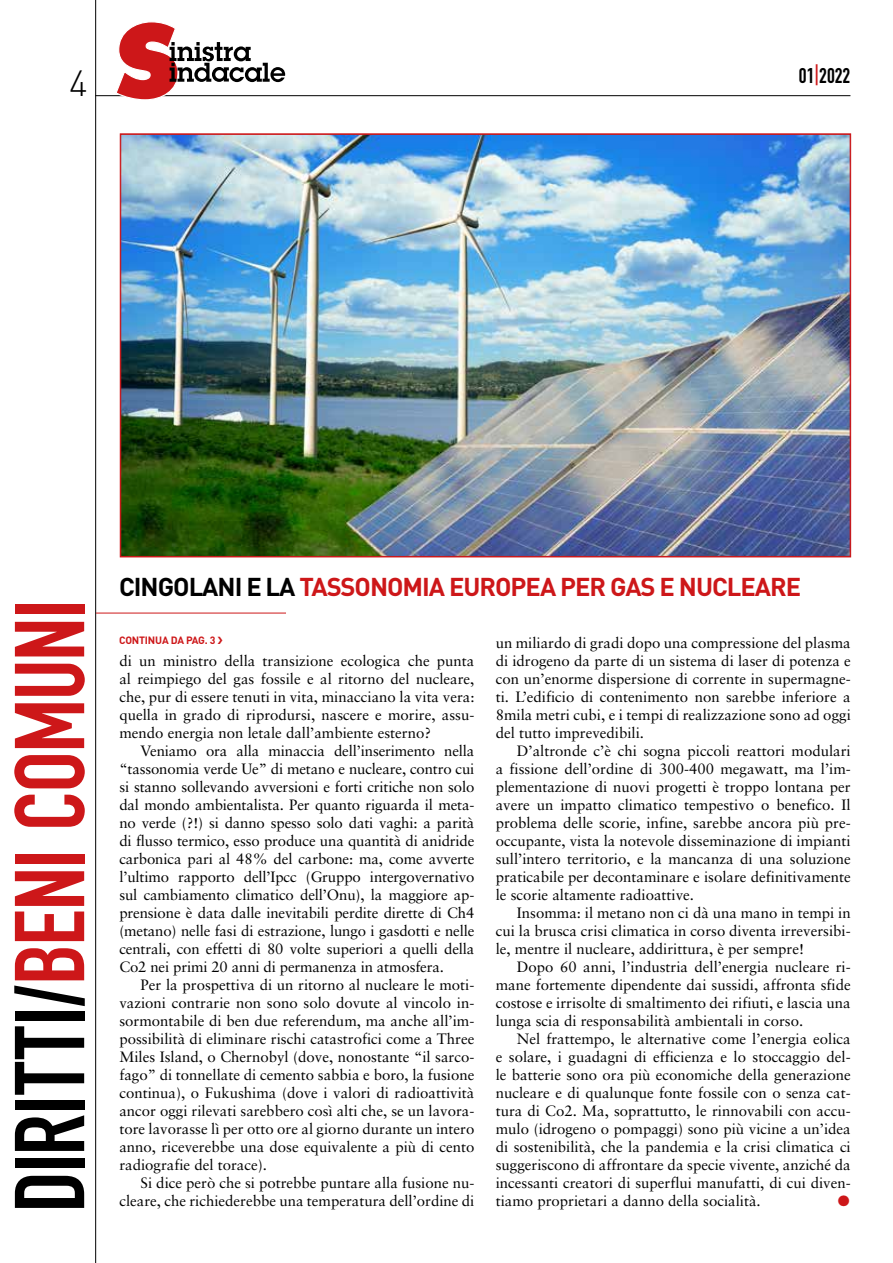
<style>
.page{position:relative;width:893px;height:1263px;background:#fff}
.page>*{position:absolute;margin:0;border:0;box-sizing:border-box;transform-origin:0 0}
.t1{font:97.35px "DIN Engschrift Std";letter-spacing:-.02em;color:#cd1719}
.t2{font:300 36px "DIN";color:#000}
.t3{font:700 25.5px "DIN";letter-spacing:-.04em;color:#cd1719}
.t4{font:21px "DIN Engschrift Std";color:#000}
.t5{font:15px/18px "Sabon";color:#000;text-align:justify}
.t6{font:15px "Zapf Dingbats";color:#cd1719}
.t7{font:700 10.5px "DIN";letter-spacing:-.02em;color:#cd1719}
.s1{color:#cd1719}
.s2{color:#000}
</style>
<div class="page">
<hr style="left:95px;top:95px;width:755px;height:1px;background:#000">
<svg style="left:115px;top:22px;width:170px;height:78px"></svg>
<hr style="left:95px;top:0;width:1px;height:1263px;background:#000">
<img style="left:120px;top:134px;width:731px;height:423px">
<hr style="left:96px;top:613px;width:190px;height:1px;background:#cd1719">
<h2 class="t2" style="left:69px;top:61px;width:20px">4</h2>
<h3 class="t4" style="left:799px;top:63px;width:53px">01<span class="s1">|</span>2022</h3>
<h1 class="t1" style="left:-7px;top:1212px;width:614px;rotate:-90deg"><span class="s2">DIRITTI/</span>BENI COMUNI</h1>
<h3 class="t3" style="left:119px;top:570px;width:684px"><span class="s2">CINGOLANI E LA</span> TASSONOMIA EUROPEA PER GAS E NUCLEARE</h3>
<p class="t7" style="left:119px;top:634px;width:98px">CONTINUA DA PAG. 3</p>
<p class="t5" style="left:119px;top:652px;width:357px">di un ministro della transizione ecologica che punta al reimpiego del gas fossile e al ritorno del nucleare, che, pur di essere tenuti in vita, minacciano la vita vera: quella in grado di riprodursi, nascere e morire, assu&shy;mendo energia non letale dall’ambiente esterno?</p>
<p class="t5" style="left:119px;top:742px;width:357px;text-indent:21px">Veniamo ora alla minaccia dell’inserimento nella “tassonomia verde Ue” di metano e nucleare, contro cui si stanno sollevando avversioni e forti critiche non solo dal mondo ambientalista. Per quanto riguarda il meta&shy;no verde (?!) si danno spesso solo dati vaghi: a parità di flusso termico, esso produce una quantità di anidride carbonica pari al 48% del carbone: ma, come avverte l’ultimo rapporto dell’Ipcc (Gruppo intergovernativo sul cambiamento climatico dell’Onu), la maggiore ap&shy;prensione è data dalle inevitabili perdite dirette di Ch4 (metano) nelle fasi di estrazione, lungo i gasdotti e nelle centrali, con effetti di 80 volte superiori a quelli della Co2 nei primi 20 anni di permanenza in atmosfera.</p>
<p class="t5" style="left:119px;top:976px;width:357px;text-indent:21px">Per la prospettiva di un ritorno al nucleare le moti&shy;vazioni contrarie non sono solo dovute al vincolo in&shy;sormontabile di ben due referendum, ma anche all’im&shy;possibilità di eliminare rischi catastrofici come a Three Miles Island, o Chernobyl (dove, nonostante “il sarco&shy;fago” di tonnellate di cemento sabbia e boro, la fusione continua), o Fukushima (dove i valori di radioattività ancor oggi rilevati sarebbero così alti che, se un lavora&shy;tore lavorasse lì per otto ore al giorno durante un intero anno, riceverebbe una dose equivalente a più di cento radiografie del torace).</p>
<p class="t5" style="left:119px;top:1174px;width:357px;text-align:right">Si dice però che si potrebbe puntare alla fusione nu&shy;cleare, che richiederebbe una temperatura dell’ordine di</p>
<p class="t5" style="left:496px;top:634px;width:357px">un miliardo di gradi dopo una compressione del plasma di idrogeno da parte di un sistema di laser di potenza e con un’enorme dispersione di corrente in supermagne&shy;ti. L’edificio di contenimento non sarebbe inferiore a 8mila metri cubi, e i tempi di realizzazione sono ad oggi del tutto imprevedibili.</p>
<p class="t5" style="left:496px;top:742px;width:357px;text-indent:21px">D’altronde c’è chi sogna piccoli reattori modulari a fissione dell’ordine di 300-400 megawatt, ma l’im&shy;plementazione di nuovi progetti è troppo lontana per avere un impatto climatico tempestivo o benefico. Il problema delle scorie, infine, sarebbe ancora più pre&shy;occupante, vista la notevole disseminazione di impianti sull’intero territorio, e la mancanza di una soluzione praticabile per decontaminare e isolare definitivamente le scorie altamente radioattive.</p>
<p class="t5" style="left:496px;top:904px;width:357px;text-indent:21px">Insomma: il metano non ci dà una mano in tempi in cui la brusca crisi climatica in corso diventa irreversibi&shy;le, mentre il nucleare, addirittura, è per sempre!</p>
<p class="t5" style="left:496px;top:958px;width:357px;text-indent:21px">Dopo 60 anni, l’industria dell’energia nucleare ri&shy;mane fortemente dipendente dai sussidi, affronta sfide costose e irrisolte di smaltimento dei rifiuti, e lascia una lunga scia di responsabilità ambientali in corso.</p>
<p class="t5" style="left:496px;top:1030px;width:357px;text-indent:21px">Nel frattempo, le alternative come l’energia eolica e solare, i guadagni di efficienza e lo stoccaggio del&shy;le batterie sono ora più economiche della generazione nucleare e di qualunque fonte fossile con o senza cat&shy;tura di Co2. Ma, soprattutto, le rinnovabili con accu&shy;mulo (idrogeno o pompaggi) sono più vicine a un’idea di sostenibilità, che la pandemia e la crisi climatica ci suggeriscono di affrontare da specie vivente, anziché da incessanti creatori di superflui manufatti, di cui diven&shy;tiamo proprietari a danno della socialità.</p>
<p class="t6" style="left:838px;top:1194px;width:13px">●</p>
</div>
